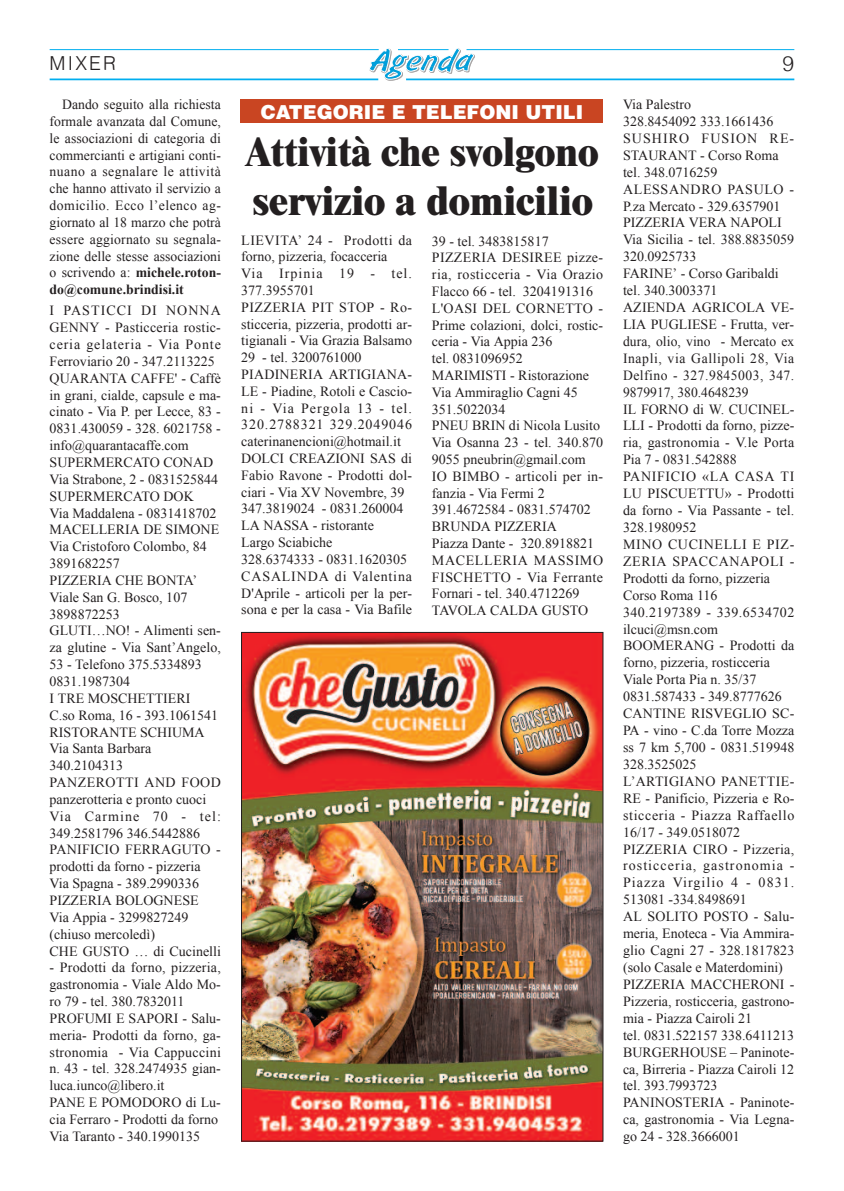
<style>
.page{position:relative;width:844px;height:1191px;background:#fff}
.page>*{position:absolute;margin:0;border:0;box-sizing:border-box;transform-origin:0 0}
.t1{font:800 40.25px/48.3px "Times";color:#231f20;scale:.95 1}
.t2{font:300 21px "Helvetica";color:#231f20}
.t3{font:900 19.25px "Helvetica";color:#fff}
.t4{font:300 19.25px "Helvetica";letter-spacing:.11em;color:#231f20}
.t5{font:14px/16.8px "Times New Roman";color:#231f20}
.s1{font-weight:700}
</style>
<div class="page">
<hr style="left:406px;top:78px;width:388px;height:2px;background:#00aeef">
<hr style="left:50px;top:78px;width:328px;height:2px;background:#00aeef">
<hr style="left:466px;top:49px;width:328px;height:1px;background:#00aeef">
<hr style="left:50px;top:49px;width:328px;height:1px;background:#00aeef">
<svg style="left:369px;top:48px;width:106px;height:33px"></svg>
<img style="left:243px;top:634px;width:358px;height:505px">
<div style="left:241px;top:99px;width:362px;height:24px;background:#c94522"></div>
<h3 class="t4" style="left:50px;top:56px;width:68px">MIXER</h3>
<h2 class="t2" style="left:782px;top:55px;width:13px">9</h2>
<p class="t5" style="left:50px;top:96px;width:173px;text-align:justify;text-indent:12px">Dando seguito alla richiesta formale avanzata dal Comune, le associazioni di categoria di commercianti e artigiani conti&shy;nuano a segnalare le attività che hanno attivato il servizio a domicilio. Ecco l’elenco ag&shy;giornato al 18 marzo che potrà essere aggiornato su segnala&shy;zione delle stesse associazioni o scrivendo a: <span class="s1">michele.roton&shy;do@comune.brindisi.it</span></p>
<p class="t5" style="left:50px;top:302px;width:173px">I PASTICCI DI NONNA<br>GENNY - Pasticceria rostic&shy;ceria gelateria - Via Ponte<br>Ferroviario 20 - 347.2113225<br>QUARANTA CAFFE' - Caffè in grani, cialde, capsule e ma&shy;cinato - Via P. per Lecce, 83 -<br>0831.430059 - 328. 6021758 - info@quarantacaffe.com<br>SUPERMERCATO CONAD<br>Via Strabone, 2 - 0831525844<br>SUPERMERCATO DOK<br>Via Maddalena - 0831418702<br>MACELLERIA DE SIMONE<br>Via Cristoforo Colombo, 84<br>3891682257<br>PIZZERIA CHE BONTA’<br>Viale San G. Bosco, 107<br>3898872253<br>GLUTI…NO! - Alimenti sen&shy;za glutine - Via Sant’Angelo,<br>53 - Telefono 375.5334893<br>0831.1987304<br>I TRE MOSCHETTIERI<br>C.so Roma, 16 - 393.1061541<br>RISTORANTE SCHIUMA<br>Via Santa Barbara<br>340.2104313<br>PANZEROTTI AND FOOD panzerotteria e pronto cuoci<br>Via Carmine 70 - tel:<br>349.2581796 346.5442886<br>PANIFICIO FERRAGUTO - prodotti da forno - pizzeria<br>Via Spagna - 389.2990336<br>PIZZERIA BOLOGNESE<br>Via Appia - 3299827249 (chiuso mercoledì)<br>CHE GUSTO … di Cucinelli</p>
<p class="t5" style="left:50px;top:959px;width:173px">- Prodotti da forno, pizzeria, gastronomia - Viale Aldo Mo&shy;ro 79 - tel. 380.7832011<br>PROFUMI E SAPORI - Salu&shy;meria- Prodotti da forno, ga&shy;stronomia - Via Cappuccini n. 43 - tel. 328.2474935 gian&shy;luca.iunco@libero.it<br>PANE E POMODORO di Lu&shy;cia Ferraro - Prodotti da forno<br>Via Taranto - 340.1990135</p>
<h3 class="t3" style="left:261px;top:101px;width:324px">CATEGORIE E TELEFONI UTILI</h3>
<h1 class="t1" style="left:246px;top:131px;width:372px">Attività che svolgono servizio a domicilio</h1>
<p class="t5" style="left:241px;top:231px;width:172px">LIEVITA’ 24 - Prodotti da forno, pizzeria, focacceria<br>Via Irpinia 19 - tel.<br>377.3955701<br>PIZZERIA PIT STOP - Ro&shy;sticceria, pizzeria, prodotti ar&shy;tigianali - Via Grazia Balsamo<br>29 - tel. 3200761000<br>PIADINERIA ARTIGIANA-<br>LE - Piadine, Rotoli e Cascio&shy;ni - Via Pergola 13 - tel.<br>320.2788321 329.2049046 caterinanencioni@hotmail.it<br>DOLCI CREAZIONI SAS di<br>Fabio Ravone - Prodotti dol&shy;ciari - Via XV Novembre, 39<br>347.3819024 - 0831.260004<br>LA NASSA - ristorante<br>Largo Sciabiche<br>328.6374333 - 0831.1620305<br>CASALINDA di Valentina<br>D'Aprile - articoli per la per&shy;sona e per la casa - Via Bafile</p>
<p class="t5" style="left:432px;top:232px;width:173px">39 - tel. 3483815817<br>PIZZERIA DESIREE pizze&shy;ria, rosticceria - Via Orazio<br>Flacco 66 - tel. 3204191316<br>L'OASI DEL CORNETTO -<br>Prime colazioni, dolci, rostic&shy;ceria - Via Appia 236<br>tel. 0831096952<br>MARIMISTI - Ristorazione<br>Via Ammiraglio Cagni 45<br>351.5022034<br>PNEU BRIN di Nicola Lusito<br>Via Osanna 23 - tel. 340.870<br>9055 pneubrin@gmail.com<br>IO BIMBO - articoli per in&shy;fanzia - Via Fermi 2<br>391.4672584 - 0831.574702<br>BRUNDA PIZZERIA<br>Piazza Dante - 320.8918821<br>MACELLERIA MASSIMO<br>FISCHETTO - Via Ferrante<br>Fornari - tel. 340.4712269<br>TAVOLA CALDA GUSTO</p>
<p class="t5" style="left:623px;top:96px;width:173px">Via Palestro<br>328.8454092 333.1661436<br>SUSHIRO FUSION RE-<br>STAURANT - Corso Roma tel. 348.0716259<br>ALESSANDRO PASULO -<br>P.za Mercato - 329.6357901<br>PIZZERIA VERA NAPOLI<br>Via Sicilia - tel. 388.8835059<br>320.0925733<br>FARINE’ - Corso Garibaldi tel. 340.3003371<br>AZIENDA AGRICOLA VE-<br>LIA PUGLIESE - Frutta, ver&shy;dura, olio, vino - Mercato ex<br>Inapli, via Gallipoli 28, Via<br>Delfino - 327.9845003, 347.<br>9879917, 380.4648239<br>IL FORNO di W. CUCINEL-<br>LLI - Prodotti da forno, pizze&shy;ria, gastronomia - V.le Porta<br>Pia 7 - 0831.542888<br>PANIFICIO «LA CASA TI<br>LU PISCUETTU» - Prodotti da forno - Via Passante - tel.<br>328.1980952<br>MINO CUCINELLI E PIZ-<br>ZERIA SPACCANAPOLI -<br>Prodotti da forno, pizzeria<br>Corso Roma 116<br>340.2197389 - 339.6534702 ilcuci@msn.com<br>BOOMERANG - Prodotti da forno, pizzeria, rosticceria<br>Viale Porta Pia n. 35/37<br>0831.587433 - 349.8777626<br>CANTINE RISVEGLIO SC-<br>PA - vino - C.da Torre Mozza ss 7 km 5,700 - 0831.519948<br>328.3525025<br>L’ARTIGIANO PANETTIE-<br>RE - Panificio, Pizzeria e Ro&shy;sticceria - Piazza Raffaello<br>16/17 - 349.0518072<br>PIZZERIA CIRO - Pizzeria, rosticceria, gastronomia -<br>Piazza Virgilio 4 - 0831.<br>513081 -334.8498691<br>AL SOLITO POSTO - Salu&shy;meria, Enoteca - Via Ammira&shy;glio Cagni 27 - 328.1817823 (solo Casale e Materdomini)<br>PIZZERIA MACCHERONI -<br>Pizzeria, rosticceria, gastrono&shy;mia - Piazza Cairoli 21<br>tel. 0831.522157 338.6411213<br>BURGERHOUSE – Paninote&shy;ca, Birreria - Piazza Cairoli 12 tel. 393.7993723<br>PANINOSTERIA - Paninote&shy;ca, gastronomia - Via Legna&shy;go 24 - 328.3666001</p>
</div>
